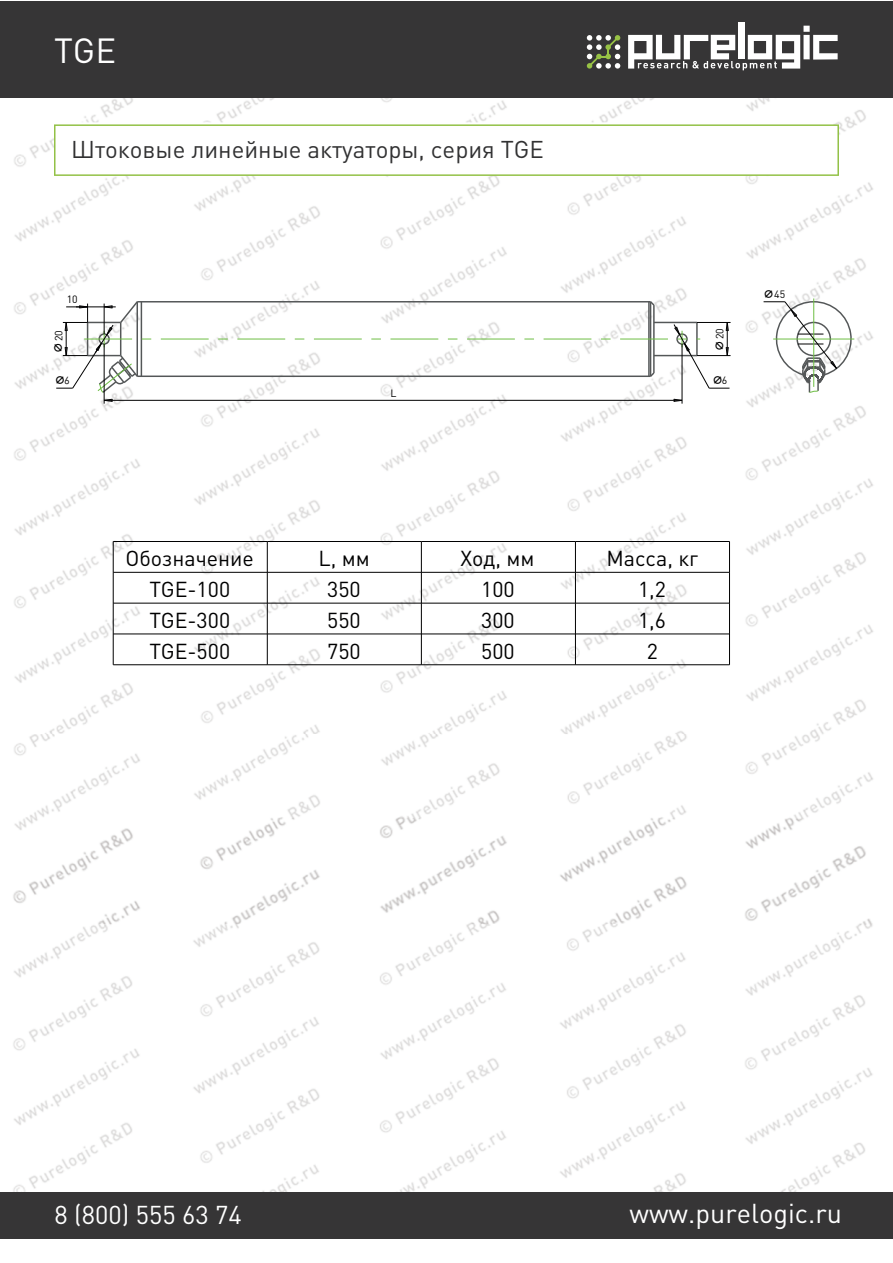
<style>
.page{position:relative;width:893px;height:1263px;background:#fff}
.page>*{position:absolute;margin:0;border:0;box-sizing:border-box;transform-origin:0 0}
.t1{font:34.5px "DIN Pro";color:#fff}
.t2{font:27px "DIN Pro";color:#fff}
.t3{font:25.5px "DIN Pro";color:#fff}
.t4{font:24px "DIN Pro";color:#313132}
.t5{font:21.45px "DIN Pro";color:#000001}
.t6{font:10.5px "DIN Pro";color:#000001}
.t7{font:700 10.5px "Koz Go Pro";color:#000001}
.s1{font-family:"Koz Go Pro";font-weight:700}
.s2{font-family:"DIN Pro";font-weight:400}
</style>
<div class="page">
<img style="left:0;top:1px;width:731px;height:1238px">
<img style="left:745px;top:98px;width:128px;height:1094px">
<div style="left:1px;top:1px;width:892px;height:97px;background:#363536"></div>
<div style="left:1px;top:1192px;width:892px;height:47px;background:#363536"></div>
<div style="left:738px;top:23px;width:6px;height:36px;background:#fff"></div>
<svg style="left:587px;top:35px;width:33px;height:34px"></svg>
<svg style="left:628px;top:26px;width:210px;height:44px"></svg>
<svg style="left:54px;top:124px;width:785px;height:52px"></svg>
<hr style="left:113px;top:541px;width:1px;height:31px;background:#000001">
<hr style="left:113px;top:541px;width:154px;height:1px;background:#000001">
<hr style="left:267px;top:541px;width:1px;height:31px;background:#000001">
<hr style="left:267px;top:541px;width:154px;height:1px;background:#000001">
<hr style="left:421px;top:541px;width:1px;height:31px;background:#000001">
<hr style="left:421px;top:541px;width:154px;height:1px;background:#000001">
<hr style="left:729px;top:541px;width:1px;height:31px;background:#000001">
<hr style="left:575px;top:541px;width:1px;height:31px;background:#000001">
<hr style="left:575px;top:541px;width:154px;height:1px;background:#000001">
<hr style="left:113px;top:572px;width:1px;height:31px;background:#000001">
<hr style="left:113px;top:572px;width:154px;height:1px;background:#000001">
<hr style="left:267px;top:572px;width:1px;height:31px;background:#000001">
<hr style="left:267px;top:572px;width:154px;height:1px;background:#000001">
<hr style="left:421px;top:572px;width:1px;height:31px;background:#000001">
<hr style="left:421px;top:572px;width:154px;height:1px;background:#000001">
<hr style="left:729px;top:572px;width:1px;height:31px;background:#000001">
<hr style="left:575px;top:572px;width:1px;height:31px;background:#000001">
<hr style="left:575px;top:572px;width:154px;height:1px;background:#000001">
<hr style="left:113px;top:603px;width:1px;height:31px;background:#000001">
<hr style="left:113px;top:603px;width:154px;height:1px;background:#000001">
<hr style="left:267px;top:603px;width:1px;height:31px;background:#000001">
<hr style="left:267px;top:603px;width:154px;height:1px;background:#000001">
<hr style="left:421px;top:603px;width:1px;height:31px;background:#000001">
<hr style="left:421px;top:603px;width:154px;height:1px;background:#000001">
<hr style="left:729px;top:603px;width:1px;height:31px;background:#000001">
<hr style="left:575px;top:603px;width:1px;height:31px;background:#000001">
<hr style="left:575px;top:603px;width:154px;height:1px;background:#000001">
<hr style="left:113px;top:634px;width:1px;height:31px;background:#000001">
<hr style="left:113px;top:634px;width:154px;height:1px;background:#000001">
<hr style="left:113px;top:664px;width:154px;height:1px;background:#000001">
<hr style="left:267px;top:634px;width:1px;height:31px;background:#000001">
<hr style="left:267px;top:634px;width:154px;height:1px;background:#000001">
<hr style="left:267px;top:664px;width:154px;height:1px;background:#000001">
<hr style="left:421px;top:634px;width:1px;height:31px;background:#000001">
<hr style="left:421px;top:634px;width:154px;height:1px;background:#000001">
<hr style="left:421px;top:664px;width:154px;height:1px;background:#000001">
<hr style="left:729px;top:634px;width:1px;height:31px;background:#000001">
<hr style="left:575px;top:634px;width:1px;height:31px;background:#000001">
<hr style="left:575px;top:634px;width:154px;height:1px;background:#000001">
<hr style="left:575px;top:664px;width:154px;height:1px;background:#000001">
<hr style="left:697px;top:322px;width:34px;height:1px;background:#000001">
<hr style="left:697px;top:355px;width:34px;height:1px;background:#000001">
<hr style="left:104px;top:344px;width:1px;height:60px;background:#000001">
<hr style="left:682px;top:344px;width:1px;height:60px;background:#000001">
<svg style="left:764px;top:298px;width:90px;height:96px"></svg>
<svg style="left:56px;top:300px;width:673px;height:102px"></svg>
<h1 class="t1" style="left:54px;top:27px;width:64px">TGE</h1>
<p class="t4" style="left:71px;top:133px;width:474px">Штоковые линейные актуаторы, серия TGE</p>
<p class="t6" style="left:67px;top:292px;width:12px">10</p>
<p class="t6" style="left:52px;top:353px;width:24px;rotate:-90deg"><span class="s1">∅</span>20</p>
<p class="t6" style="left:712px;top:350px;width:24px;rotate:-90deg"><span class="s1">∅</span>20</p>
<p class="t7" style="left:55px;top:374px;width:12px">∅</p>
<p class="t7" style="left:712px;top:374px;width:16px">∅<span class="s2">6</span></p>
<p class="t6" style="left:390px;top:386px;width:8px">L</p>
<p class="t6" style="left:764px;top:287px;width:23px"><span class="s1">∅</span>45</p>
<p class="t5" style="left:125px;top:544px;width:130px">Обозначение</p>
<p class="t5" style="left:318px;top:544px;width:53px">L, мм</p>
<p class="t5" style="left:460px;top:544px;width:76px">Ход, мм</p>
<p class="t5" style="left:606px;top:544px;width:93px">Масса, кг</p>
<p class="t5" style="left:149px;top:575px;width:82px">TGE-100</p>
<p class="t5" style="left:327px;top:575px;width:35px">350</p>
<p class="t5" style="left:481px;top:575px;width:35px">100</p>
<p class="t5" style="left:638px;top:575px;width:29px">1,2</p>
<p class="t5" style="left:149px;top:606px;width:82px">TGE-300</p>
<p class="t5" style="left:327px;top:606px;width:35px">550</p>
<p class="t5" style="left:481px;top:606px;width:35px">300</p>
<p class="t5" style="left:638px;top:606px;width:29px">1,6</p>
<p class="t5" style="left:149px;top:636px;width:82px">TGE-500</p>
<p class="t5" style="left:327px;top:636px;width:35px">750</p>
<p class="t5" style="left:481px;top:636px;width:35px">500</p>
<p class="t5" style="left:647px;top:636px;width:13px">2</p>
<p class="t3" style="left:55px;top:1197px;width:189px">8 (800) 555 63 74</p>
<p class="t2" style="left:629px;top:1195px;width:214px">www.purelogic.ru</p>
</div>
